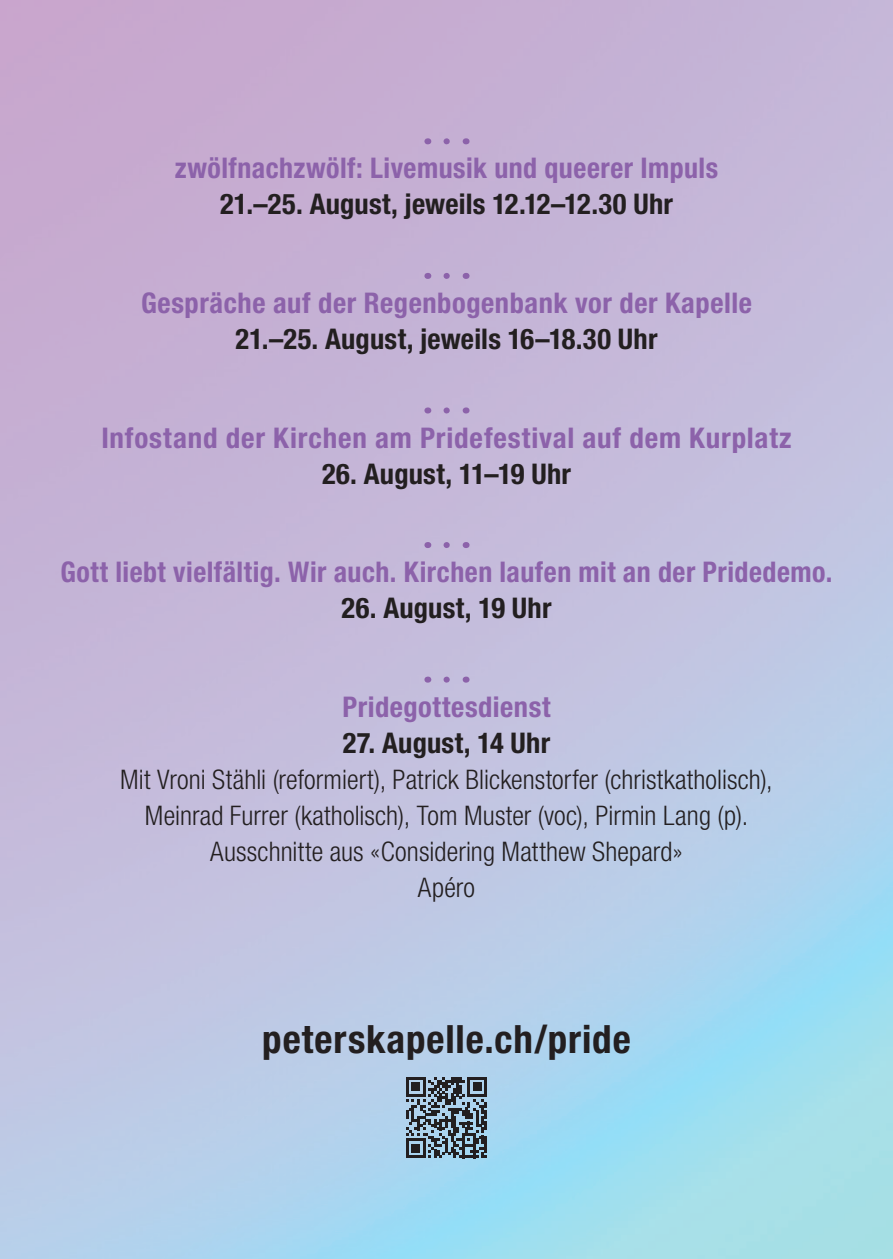
<style>
.page{position:relative;width:893px;height:1259px;background:#fff}
.page>*{position:absolute;margin:0;border:0;box-sizing:border-box;transform-origin:0 0}
.Titel_rückseite{font:700 condensed 39px "Helvetica Neue LT Std";letter-spacing:.025em;color:#231f20}
.Zwischentitel_Rücks{font:700 condensed 28.5px "Helvetica Neue LT Std";letter-spacing:.02em;color:#8c62aa}
.Datum_Rückseite{font:700 condensed 28.5px "Helvetica Neue LT Std";letter-spacing:.005em;color:#231f20}
.Beschreibung_rückse{font:300 condensed 27px/36px "Helvetica Neue LT Std";letter-spacing:.005em;color:#231f20;text-align:center}
</style>
<div class="page">
<img style="left:0;top:0;width:893px;height:1259px">
<svg style="left:446px;top:138px;width:10px;height:6px"></svg>
<svg style="left:446px;top:273px;width:10px;height:6px"></svg>
<svg style="left:446px;top:407px;width:10px;height:6px"></svg>
<svg style="left:446px;top:542px;width:10px;height:6px"></svg>
<svg style="left:446px;top:676px;width:10px;height:6px"></svg>
<svg style="left:406px;top:1077px;width:81px;height:81px;background:#62727f"></svg>
<p class="Zwischentitel_Rücks" style="left:175px;top:151px;width:545px">zwölfnachzwölf: Livemusik und queerer Impuls</p>
<p class="Datum_Rückseite" style="left:220px;top:187px;width:454px">21.–25. August, jeweils 12.12–12.30 Uhr</p>
<p class="Zwischentitel_Rücks" style="left:141px;top:285px;width:612px">Gespräche auf der Regenbogenbank vor der Kapelle</p>
<p class="Datum_Rückseite" style="left:235px;top:321px;width:423px">21.–25. August, jeweils 16–18.30 Uhr</p>
<p class="Zwischentitel_Rücks" style="left:101px;top:420px;width:692px">Infostand der Kirchen am Pridefestival auf dem Kurplatz</p>
<p class="Datum_Rückseite" style="left:322px;top:456px;width:250px">26. August, 11–19 Uhr</p>
<p class="Zwischentitel_Rücks" style="left:60px;top:555px;width:774px">Gott liebt vielfältig. Wir auch. Kirchen laufen mit an der Pridedemo.</p>
<p class="Datum_Rückseite" style="left:341px;top:591px;width:212px">26. August, 19 Uhr</p>
<p class="Zwischentitel_Rücks" style="left:342px;top:689px;width:210px">Pridegottesdienst</p>
<p class="Datum_Rückseite" style="left:343px;top:725px;width:209px">27. August, 14 Uhr</p>
<p class="Beschreibung_rückse" style="left:120px;top:761px;width:654px">Mit Vroni Stähli (reformiert), Patrick Blickenstorfer (christkatholisch),<br>Meinrad Furrer (katholisch), Tom Muster (voc), Pirmin Lang (p).</p>
<p class="Beschreibung_rückse" style="left:210px;top:833px;width:474px">Ausschnitte aus «Considering Matthew Shepard»</p>
<p class="Beschreibung_rückse" style="left:418px;top:869px;width:59px">Apéro</p>
<p class="Titel_rückseite" style="left:262px;top:1015px;width:370px">peterskapelle.ch/pride</p>
</div>
